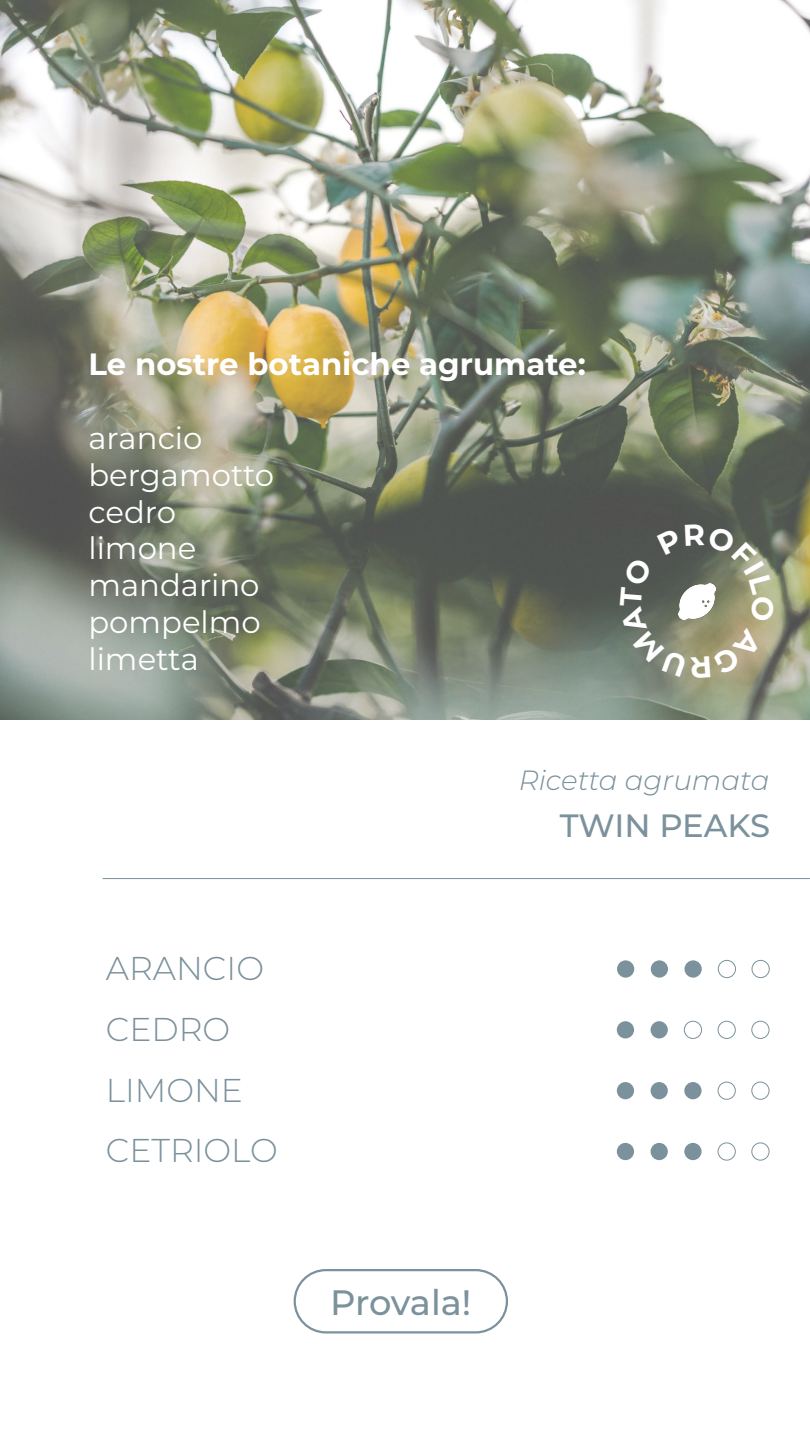
<style>
.page{position:relative;width:810px;height:1440px;background:#fff}
.page>*{position:absolute;margin:0;border:0;box-sizing:border-box;transform-origin:0 0}
.t1{font:500 35.25px "Montserrat";letter-spacing:-.015em;color:#7b919c}
.t2{font:300 33px/60.8px "Montserrat";color:#7b919c}
.t3{font:500 32.25px "Montserrat";letter-spacing:-.01em;color:#7b919c}
.t4{font:30.75px/36.9px "Montserrat";color:#fff}
.t5{font:700 30.75px "Montserrat";color:#fff}
.t6{font:italic 300 27.75px "Montserrat";color:#7b919c}
</style>
<div class="page">
<img style="left:0;top:0;width:810px;height:720px">
<hr style="left:103px;top:878px;width:707px;height:1px;background:#7b919c">
<div style="left:617px;top:960px;width:17px;height:18px;background:#7b919c;border-radius:50%"></div>
<div style="left:752px;top:960px;width:18px;height:18px;border:1px solid #7b919c;border-radius:50%"></div>
<div style="left:718px;top:960px;width:18px;height:18px;border:1px solid #7b919c;border-radius:50%"></div>
<div style="left:685px;top:960px;width:17px;height:18px;background:#7b919c;border-radius:50%"></div>
<div style="left:651px;top:960px;width:17px;height:18px;background:#7b919c;border-radius:50%"></div>
<div style="left:617px;top:1021px;width:17px;height:17px;background:#7b919c;border-radius:50%"></div>
<div style="left:751px;top:1021px;width:18px;height:18px;border:1px solid #7b919c;border-radius:50%"></div>
<div style="left:718px;top:1021px;width:18px;height:18px;border:1px solid #7b919c;border-radius:50%"></div>
<div style="left:684px;top:1021px;width:18px;height:18px;border:1px solid #7b919c;border-radius:50%"></div>
<div style="left:651px;top:1021px;width:17px;height:17px;background:#7b919c;border-radius:50%"></div>
<div style="left:617px;top:1082px;width:17px;height:17px;background:#7b919c;border-radius:50%"></div>
<div style="left:751px;top:1082px;width:18px;height:18px;border:1px solid #7b919c;border-radius:50%"></div>
<div style="left:718px;top:1082px;width:18px;height:18px;border:1px solid #7b919c;border-radius:50%"></div>
<div style="left:684px;top:1082px;width:18px;height:17px;background:#7b919c;border-radius:50%"></div>
<div style="left:651px;top:1082px;width:17px;height:17px;background:#7b919c;border-radius:50%"></div>
<div style="left:617px;top:1143px;width:17px;height:17px;background:#7b919c;border-radius:50%"></div>
<div style="left:751px;top:1143px;width:18px;height:18px;border:1px solid #7b919c;border-radius:50%"></div>
<div style="left:718px;top:1143px;width:18px;height:18px;border:1px solid #7b919c;border-radius:50%"></div>
<div style="left:684px;top:1143px;width:18px;height:17px;background:#7b919c;border-radius:50%"></div>
<div style="left:651px;top:1143px;width:17px;height:17px;background:#7b919c;border-radius:50%"></div>
<div style="left:294px;top:1269px;width:214px;height:65px;border:2px solid #7b919c;border-radius:31px"></div>
<svg style="left:620px;top:525px;width:155px;height:154px;background:#7e816e"></svg>
<p class="t5" style="left:88px;top:342px;width:499px">Le nostre botaniche agrumate:</p>
<p class="t4" style="left:88px;top:418px;width:187px">arancio bergamotto cedro limone mandarino pompelmo limetta</p>
<p class="t2" style="left:106px;top:937px;width:173px">ARANCIO<br>CEDRO<br>LIMONE<br>CETRIOLO</p>
<p class="t6" style="left:519px;top:762px;width:252px">Ricetta agrumata</p>
<p class="t3" style="left:560px;top:803px;width:212px">TWIN PEAKS</p>
<p class="t1" style="left:330px;top:1278px;width:143px">Provala!</p>
</div>
